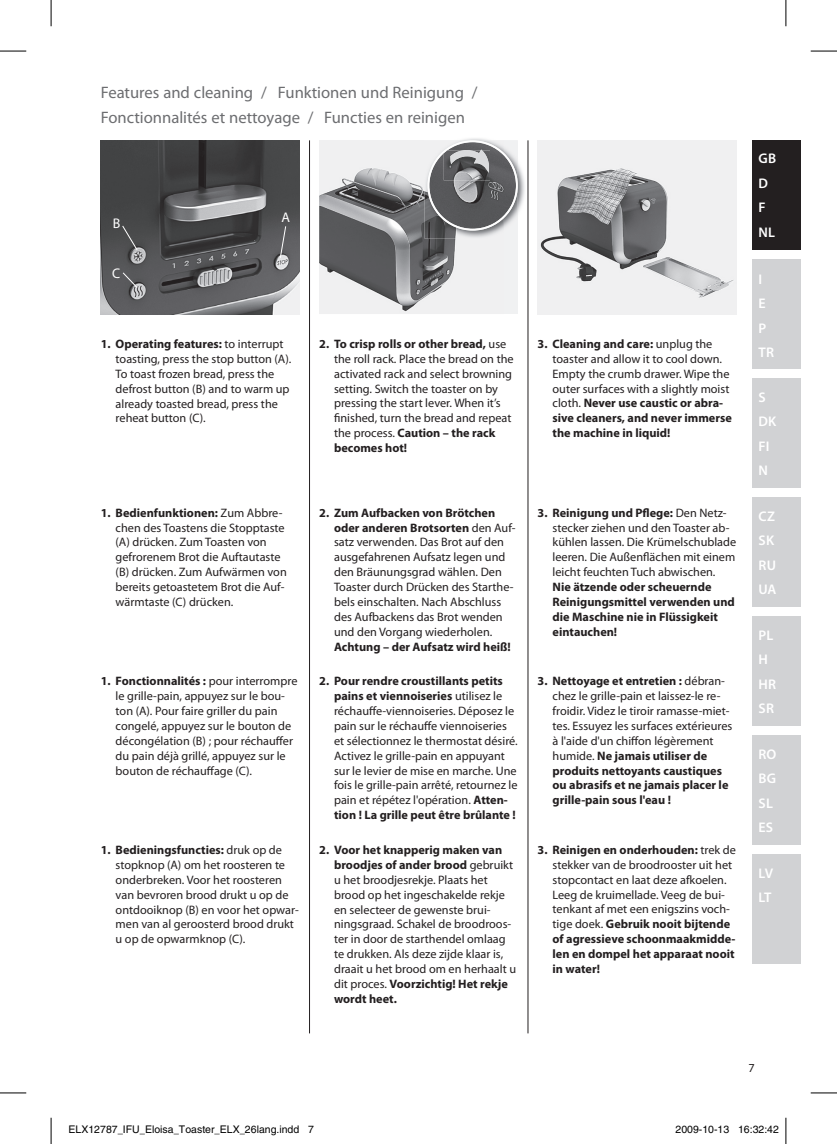
<style>
.page{position:relative;width:837px;height:1144px;background:#fff}
.page>*{position:absolute;margin:0;border:0;box-sizing:border-box;transform-origin:0 0}
.t1{font:16.62px "Myriad Pro";color:#6c6d70}
.t2{font:600 14px/24.5px "Myriad Pro";letter-spacing:.02em;color:#fff}
.t3{font:14px "Myriad Pro";color:#fff}
.t4{font:12.25px/14.9px "Myriad Pro";color:#231f20}
.t5{font:700 12.25px/14.9px "Myriad Pro";color:#231f20}
.t6{font:10.5px "Helvetica";color:#000}
.s1{font-weight:700}
</style>
<div class="page">
<div style="left:752px;top:140px;width:48px;height:109px;background:#231f20"></div>
<div style="left:752px;top:259px;width:48px;height:110px;background:#d1d2d4"></div>
<div style="left:752px;top:378px;width:48px;height:110px;background:#d1d2d4"></div>
<div style="left:752px;top:498px;width:48px;height:109px;background:#d1d2d4"></div>
<div style="left:752px;top:617px;width:48px;height:109px;background:#d1d2d4"></div>
<div style="left:752px;top:736px;width:48px;height:109px;background:#d1d2d4"></div>
<div style="left:752px;top:855px;width:48px;height:109px;background:#d1d2d4"></div>
<img style="left:101px;top:140px;width:198px;height:174px">
<hr style="left:309px;top:140px;width:1px;height:893px;background:#231f20">
<hr style="left:527px;top:140px;width:1px;height:893px;background:#231f20">
<img style="left:537px;top:140px;width:199px;height:174px">
<svg style="left:121px;top:225px;width:17px;height:26px"></svg>
<svg style="left:122px;top:272px;width:16px;height:17px"></svg>
<svg style="left:279px;top:225px;width:7px;height:34px"></svg>
<div style="left:319px;top:140px;width:198px;height:174px;background:#f0f1f2"></div>
<img style="left:319px;top:168px;width:137px;height:143px">
<img style="left:464px;top:138px;width:61px;height:101px">
<img style="left:424px;top:168px;width:93px;height:71px">
<svg style="left:427px;top:140px;width:90px;height:91px"></svg>
<img style="left:450px;top:150px;width:40px;height:23px">
<svg style="left:0;top:51px;width:26px;height:1px"></svg>
<svg style="left:810px;top:51px;width:26px;height:1px"></svg>
<svg style="left:0;top:1092px;width:26px;height:1px"></svg>
<svg style="left:810px;top:1092px;width:26px;height:1px"></svg>
<svg style="left:51px;top:0;width:1px;height:26px"></svg>
<svg style="left:51px;top:1118px;width:1px;height:26px"></svg>
<svg style="left:785px;top:0;width:1px;height:26px"></svg>
<svg style="left:785px;top:1118px;width:1px;height:26px"></svg>
<h1 class="t1" style="left:101px;top:82px;width:167px">Features and cleaning /</h1>
<h1 class="t1" style="left:278px;top:82px;width:201px">Funktionen und Reinigung /</h1>
<h1 class="t1" style="left:101px;top:107px;width:214px">Fonctionnalités et nettoyage /</h1>
<h1 class="t1" style="left:324px;top:107px;width:142px">Functies en reinigen</h1>
<p class="t3" style="left:113px;top:214px;width:9px">B</p>
<p class="t3" style="left:112px;top:264px;width:10px">C</p>
<p class="t3" style="left:281px;top:208px;width:10px">A</p>
<p class="t4" style="left:116px;top:336px;width:177px;text-indent:-15px"><span class="s1">1. Operating features:</span> to interrupt toasting, press the stop button (A).<br>To toast frozen bread, press the defrost button (B) and to warm up already toasted bread, press the reheat button (C).</p>
<p class="t4" style="left:334px;top:336px;width:181px;text-indent:-15px"><span class="s1">2. To crisp rolls or other bread,</span> use the roll rack. Place the bread on the activated rack and select browning setting. Switch the toaster on by pressing the start lever. When it’s finished, turn the bread and repeat the process. <span class="s1">Caution – the rack becomes hot!</span></p>
<p class="t4" style="left:552px;top:336px;width:181px;text-indent:-15px"><span class="s1">3. Cleaning and care:</span> unplug the toaster and allow it to cool down.<br>Empty the crumb drawer. Wipe the outer surfaces with a slightly moist cloth. <span class="s1">Never use caustic or abra&shy;sive cleaners, and never immerse the machine in liquid!</span></p>
<p class="t4" style="left:116px;top:505px;width:173px;text-indent:-15px"><span class="s1">1. Bedienfunktionen:</span> Zum Abbre&shy;chen des Toastens die Stopptaste (A) drücken. Zum Toasten von gefrorenem Brot die Auftautaste (B) drücken. Zum Aufwärmen von bereits getoastetem Brot die Auf&shy;wärmtaste (C) drücken.</p>
<p class="t4" style="left:334px;top:505px;width:183px;text-indent:-15px"><span class="s1">2. Zum Aufbacken von Brötchen oder anderen Brotsorten</span> den Auf&shy;satz verwenden. Das Brot auf den ausgefahrenen Aufsatz legen und den Bräunungsgrad wählen. Den<br>Toaster durch Drücken des Starthe&shy;bels einschalten. Nach Abschluss des Aufbackens das Brot wenden und den Vorgang wiederholen.</p>
<p class="t5" style="left:334px;top:638px;width:178px">Achtung – der Aufsatz wird heiß!</p>
<p class="t4" style="left:552px;top:505px;width:185px;text-indent:-15px"><span class="s1">3. Reinigung und Pflege:</span> Den Netz&shy;stecker ziehen und den Toaster ab&shy;kühlen lassen. Die Krümelschublade leeren. Die Außenflächen mit einem leicht feuchten Tuch abwischen.</p>
<p class="t5" style="left:552px;top:579px;width:184px">Nie ätzende oder scheuernde<br>Reinigungsmittel verwenden und die Maschine nie in Flüssigkeit eintauchen!</p>
<p class="t4" style="left:116px;top:674px;width:183px;text-indent:-15px"><span class="s1">1. Fonctionnalités :</span> pour interrompre le grille-pain, appuyez sur le bou&shy;ton (A). Pour faire griller du pain congelé, appuyez sur le bouton de décongélation (B) ; pour réchauffer du pain déjà grillé, appuyez sur le bouton de réchauffage (C).</p>
<p class="t4" style="left:334px;top:674px;width:185px;text-indent:-15px"><span class="s1">2. Pour rendre croustillants petits pains et viennoiseries</span> utilisez le réchauffe-viennoiseries. Déposez le pain sur le réchauffe viennoiseries et sélectionnez le thermostat désiré.<br>Activez le grille-pain en appuyant sur le levier de mise en marche. Une fois le grille-pain arrêté, retournez le pain et répétez l'opération. <span class="s1">Atten&shy;tion ! La grille peut être brûlante !</span></p>
<p class="t4" style="left:552px;top:673px;width:181px;text-indent:-15px"><span class="s1">3. Nettoyage et entretien :</span> débran&shy;chez le grille-pain et laissez-le re&shy;froidir. Videz le tiroir ramasse-miet&shy;tes. Essuyez les surfaces extérieures à l'aide d'un chiffon légèrement humide. <span class="s1">Ne jamais utiliser de produits nettoyants caustiques ou abrasifs et ne jamais placer le grille-pain sous l'eau !</span></p>
<p class="t4" style="left:116px;top:842px;width:185px;text-indent:-15px"><span class="s1">1. Bedieningsfuncties:</span> druk op de stopknop (A) om het roosteren te onderbreken. Voor het roosteren van bevroren brood drukt u op de ontdooiknop (B) en voor het opwar&shy;men van al geroosterd brood drukt u op de opwarmknop (C).</p>
<p class="t4" style="left:334px;top:842px;width:183px;text-indent:-15px"><span class="s1">2. Voor het knapperig maken van broodjes of ander brood</span> gebruikt u het broodjesrekje. Plaats het brood op het ingeschakelde rekje en selecteer de gewenste brui&shy;ningsgraad. Schakel de broodroos&shy;ter in door de starthendel omlaag te drukken. Als deze zijde klaar is, draait u het brood om en herhaalt u dit proces. <span class="s1">Voorzichtig! Het rekje wordt heet.</span></p>
<p class="t4" style="left:552px;top:842px;width:185px;text-indent:-15px"><span class="s1">3. Reinigen en onderhouden:</span> trek de stekker van de broodrooster uit het stopcontact en laat deze afkoelen.<br>Leeg de kruimellade. Veeg de bui&shy;tenkant af met een enigszins voch&shy;tige doek. <span class="s1">Gebruik nooit bijtende of agressieve schoonmaakmidde&shy;len en dompel het apparaat nooit in water!</span></p>
<p class="t2" style="left:758px;top:146px;width:19px">GB<br>D<br>F<br>NL</p>
<p class="t2" style="left:758px;top:266px;width:17px">I<br>E<br>P<br>TR</p>
<p class="t2" style="left:758px;top:384px;width:19px">S<br>DK<br>FI<br>N</p>
<p class="t2" style="left:758px;top:503px;width:20px">CZ<br>SK<br>RU<br>UA</p>
<p class="t2" style="left:758px;top:622px;width:19px">PL<br>H<br>HR<br>SR</p>
<p class="t2" style="left:758px;top:741px;width:19px">RO<br>BG<br>SL<br>ES</p>
<p class="t2" style="left:758px;top:860px;width:16px">LV<br>LT</p>
<p class="t4" style="left:748px;top:1060px;width:8px">7</p>
<p class="t6" style="left:69px;top:1124px;width:247px">ELX12787_IFU_Eloisa_Toaster_ELX_26lang.indd 7</p>
<p class="t6" style="left:675px;top:1124px;width:105px">2009-10-13 16:32:42</p>
</div>
